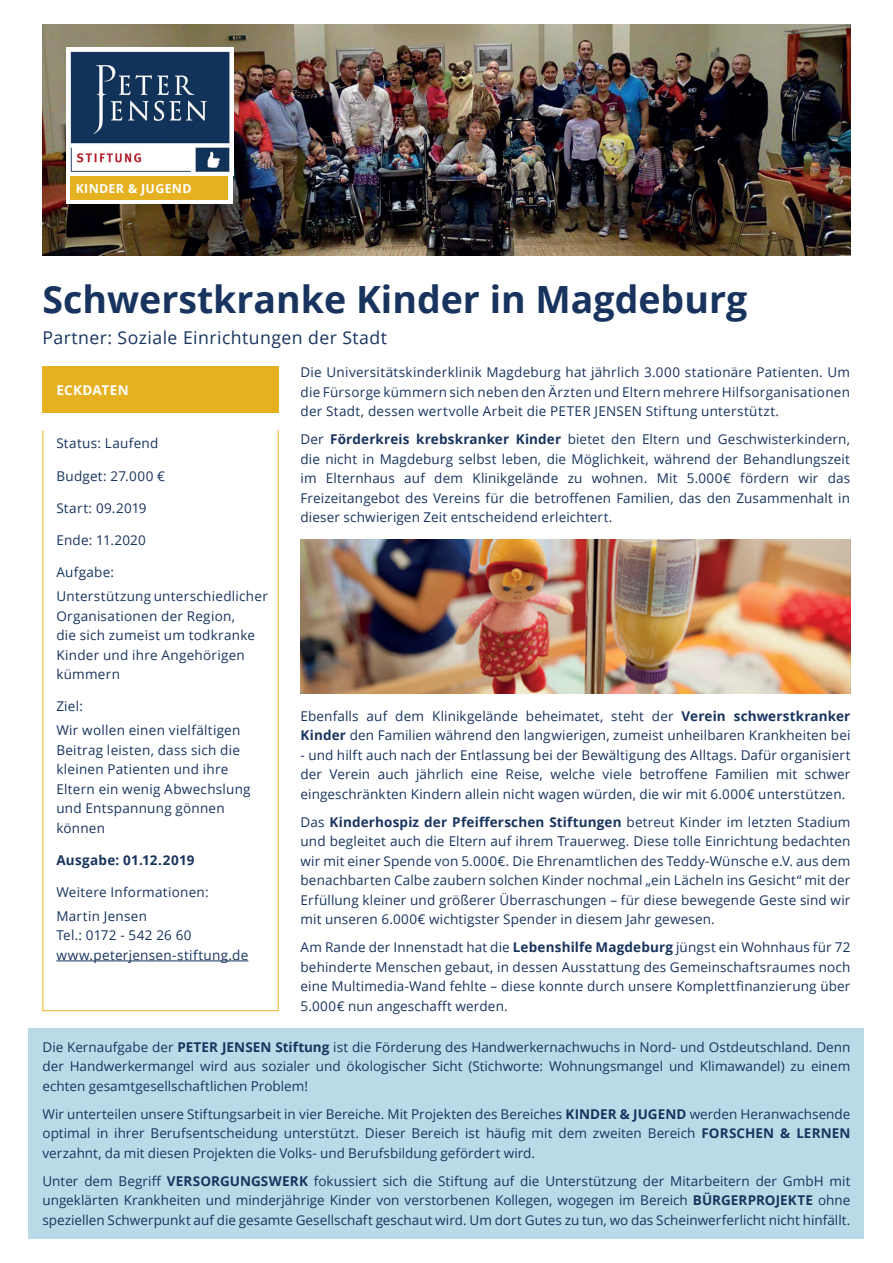
<style>
.page{position:relative;width:893px;height:1263px;background:#fff}
.page>*{position:absolute;margin:0;border:0;box-sizing:border-box;transform-origin:0 0}
.t1{font:700 37.5px "Open Sans";color:#18345e}
.t2{font:17.7px "Open Sans";letter-spacing:.025em;color:#18345e}
.t3{font:13.5px/19.5px "Open Sans";letter-spacing:.015em;color:#18345e;text-align:justify}
.t4{font:700 13.5px "Open Sans";letter-spacing:.025em;color:#18345e}
.t5{font:700 13.5px "Open Sans";letter-spacing:.02em;color:#fff}
.t6{font:700 12.45px "Open Sans";letter-spacing:.025em;color:#fff}
.s1{font-weight:700}
</style>
<div class="page">
<img style="left:43px;top:24px;width:807px;height:231px">
<div style="left:43px;top:367px;width:236px;height:46px;background:#e6b120"></div>
<hr style="left:56px;top:960px;width:192px;height:1px;background:#18345e">
<div style="left:29px;top:1028px;width:835px;height:211px;background:#bbdae8"></div>
<img style="left:300px;top:539px;width:550px;height:155px">
<div style="left:66px;top:47px;width:167px;height:157px;background:#fff"></div>
<img style="left:70px;top:51px;width:160px;height:121px">
<div style="left:70px;top:176px;width:158px;height:24px;background:#e6b120"></div>
<p class="t6" style="left:76px;top:180px;width:117px">KINDER &amp; JUGEND</p>
<h1 class="t1" style="left:43px;top:273px;width:706px">Schwerstkranke Kinder in Magdeburg</h1>
<h2 class="t2" style="left:43px;top:325px;width:346px">Partner: Soziale Einrichtungen der Stadt</h2>
<p class="t5" style="left:56px;top:380px;width:74px">ECKDATEN</p>
<p class="t3" style="left:300px;top:362px;width:551px">Die Universitätskinderklinik Magdeburg hat jährlich 3.000 stationäre Patienten. Um die Fürsorge kümmern sich neben den Ärzten und Eltern mehrere Hilfsorganisationen der Stadt, dessen wertvolle Arbeit die PETER JENSEN Stiftung unterstützt.</p>
<p class="t3" style="left:300px;top:429px;width:551px">Der <span class="s1">Förderkreis krebskranker Kinder</span> bietet den Eltern und Geschwisterkindern, die nicht in Magdeburg selbst leben, die Möglichkeit, während der Behandlungszeit im Elternhaus auf dem Klinikgelände zu wohnen. Mit 5.000€ fördern wir das Freizeitangebot des Vereins für die betroffenen Familien, das den Zusammenhalt in dieser schwierigen Zeit entscheidend erleichtert.</p>
<p class="t3" style="left:56px;top:433px;width:104px">Status: Laufend</p>
<p class="t3" style="left:56px;top:465px;width:110px">Budget: 27.000 €</p>
<p class="t3" style="left:56px;top:498px;width:92px">Start: 09.2019</p>
<p class="t3" style="left:56px;top:530px;width:91px">Ende: 11.2020</p>
<p class="t3" style="left:56px;top:560px;width:213px;line-height:23.7px">Aufgabe:<br>Unterstützung unterschiedlicher</p>
<p class="t3" style="left:56px;top:605px;width:200px;text-align:left">Organisationen der Region, die sich zumeist um todkranke<br>Kinder und ihre Angehörigen kümmern</p>
<p class="t3" style="left:56px;top:694px;width:186px;line-height:23.7px">Ziel:<br>Wir wollen einen vielfältigen</p>
<p class="t3" style="left:56px;top:739px;width:196px;text-align:left">Beitrag leisten, dass sich die kleinen Patienten und ihre<br>Eltern ein wenig Abwechslung und Entspannung gönnen können</p>
<p class="t4" style="left:56px;top:850px;width:140px">Ausgabe: 01.12.2019</p>
<p class="t3" style="left:56px;top:880px;width:154px;line-height:23.7px">Weitere Informationen:<br>Martin Jensen</p>
<p class="t3" style="left:56px;top:925px;width:193px">Tel.: 0172 - 542 26 60 www.peterjensen-stiftung.de</p>
<p class="t3" style="left:300px;top:706px;width:551px">Ebenfalls auf dem Klinikgelände beheimatet, steht der <span class="s1">Verein schwerstkranker<br>Kinder</span> den Familien während den langwierigen, zumeist unheilbaren Krankheiten bei</p>
<p class="t3" style="left:300px;top:745px;width:551px">- und hilft auch nach der Entlassung bei der Bewältigung des Alltags. Dafür organisiert der Verein auch jährlich eine Reise, welche viele betroffene Familien mit schwer eingeschränkten Kindern allein nicht wagen würden, die wir mit 6.000€ unterstützen.</p>
<p class="t3" style="left:300px;top:812px;width:551px">Das <span class="s1">Kinderhospiz der Pfeifferschen Stiftungen</span> betreut Kinder im letzten Stadium und begleitet auch die Eltern auf ihrem Trauerweg. Diese tolle Einrichtung bedachten wir mit einer Spende von 5.000€. Die Ehrenamtlichen des Teddy-Wünsche e.V. aus dem benachbarten Calbe zaubern solchen Kinder nochmal „ein Lächeln ins Gesicht“ mit der Erfüllung kleiner und größerer Überraschungen – für diese bewegende Geste sind wir mit unseren 6.000€ wichtigster Spender in diesem Jahr gewesen.</p>
<p class="t3" style="left:300px;top:937px;width:551px">Am Rande der Innenstadt hat die <span class="s1">Lebenshilfe Magdeburg</span> jüngst ein Wohnhaus für 72 behinderte Menschen gebaut, in dessen Ausstattung des Gemeinschaftsraumes noch eine Multimedia-Wand fehlte – diese konnte durch unsere Komplettfinanzierung über 5.000€ nun angeschafft werden.</p>
<p class="t3" style="left:43px;top:1037px;width:809px">Die Kernaufgabe der <span class="s1">PETER JENSEN Stiftung</span> ist die Förderung des Handwerkernachwuchs in Nord- und Ostdeutschland. Denn der Handwerkermangel wird aus sozialer und ökologischer Sicht (Stichworte: Wohnungsmangel und Klimawandel) zu einem echten gesamtgesellschaftlichen Problem!</p>
<p class="t3" style="left:43px;top:1104px;width:809px">Wir unterteilen unsere Stiftungsarbeit in vier Bereiche. Mit Projekten des Bereiches <span class="s1">KINDER &amp; JUGEND</span> werden Heranwachsende optimal in ihrer Berufsentscheidung unterstützt. Dieser Bereich ist häufig mit dem zweiten Bereich <span class="s1">FORSCHEN &amp; LERNEN </span>verzahnt, da mit diesen Projekten die Volks- und Berufsbildung gefördert wird.</p>
<p class="t3" style="left:43px;top:1171px;width:809px">Unter dem Begriff <span class="s1">VERSORGUNGSWERK</span> fokussiert sich die Stiftung auf die Unterstützung der Mitarbeitern der GmbH mit ungeklärten Krankheiten und minderjährige Kinder von verstorbenen Kollegen, wogegen im Bereich <span class="s1">BÜRGERPROJEKTE</span> ohne speziellen Schwerpunkt auf die gesamte Gesellschaft geschaut wird. Um dort Gutes zu tun, wo das Scheinwerferlicht nicht hinfällt.</p>
</div>
